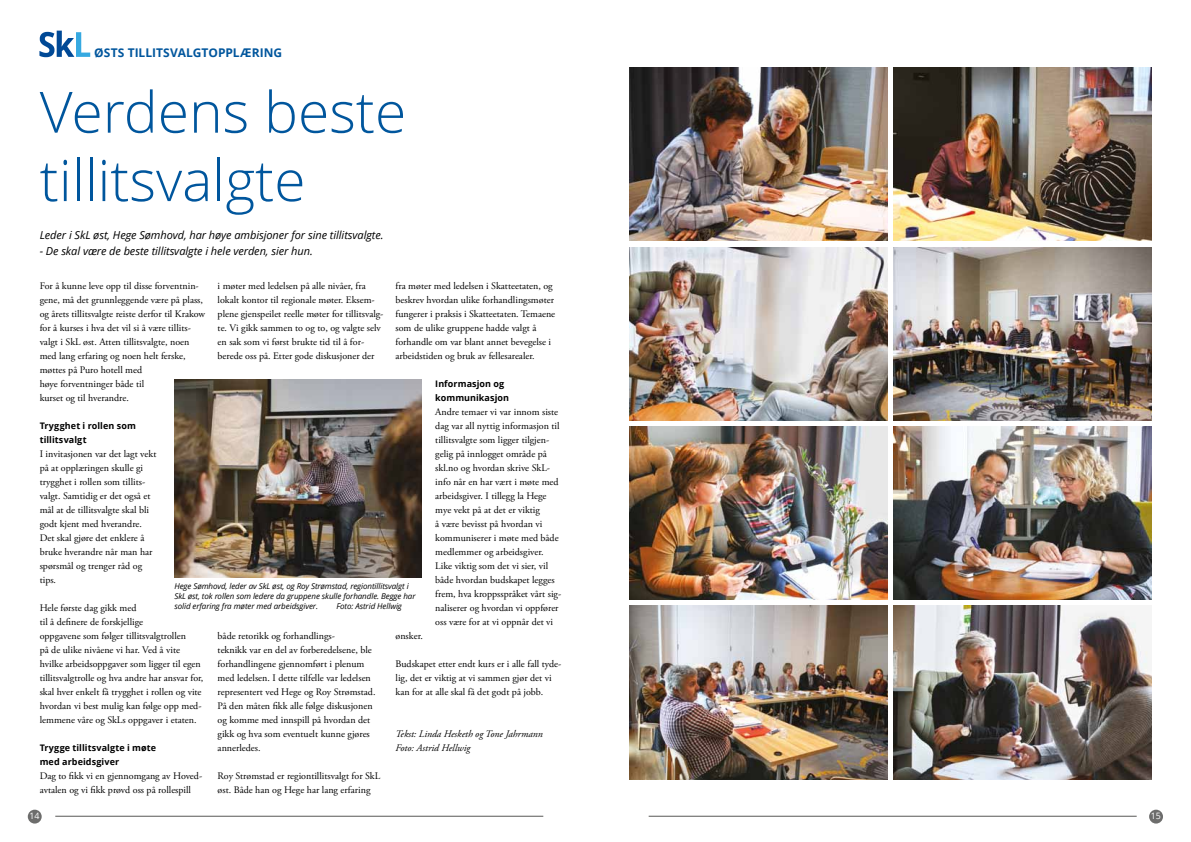
<style>
.page{position:relative;width:1191px;height:842px;background:#fff}
.page>*{position:absolute;margin:0;border:0;box-sizing:border-box;transform-origin:0 0}
.t1{font:300 57px/68.4px "Open Sans";color:#00569d}
.t2{font:700 12px "Open Sans";letter-spacing:-.005em;color:#00569d}
.t3{font:italic 11px "Open Sans";letter-spacing:-.005em;color:#000}
.t4{font:10px/14px "Adobe Garamond Pro";color:#000}
.t5{font:italic 10px/14px "Adobe Garamond Pro";color:#000}
.t6{font:700 9px/14px "Open Sans";letter-spacing:.01em;color:#000}
.t7{font:8.8px "Open Sans";color:#fff}
.t8{font:italic 8px/10px "Open Sans";letter-spacing:-.01em;color:#000}
</style>
<div class="page">
<hr style="left:55px;top:816px;width:488px;height:1px;background:#575756">
<hr style="left:648px;top:816px;width:488px;height:1px;background:#575756">
<div style="left:28px;top:810px;width:14px;height:13px;background:#6d6d6c;border-radius:50%"></div>
<div style="left:1149px;top:810px;width:14px;height:13px;background:#6d6d6c;border-radius:50%"></div>
<svg style="left:39px;top:31px;width:51px;height:26px"></svg>
<img style="left:174px;top:380px;width:247px;height:197px">
<img style="left:629px;top:67px;width:258px;height:173px">
<img style="left:893px;top:67px;width:258px;height:173px">
<img style="left:629px;top:247px;width:258px;height:174px">
<img style="left:893px;top:247px;width:258px;height:174px">
<img style="left:629px;top:426px;width:258px;height:173px">
<img style="left:893px;top:426px;width:258px;height:173px">
<img style="left:629px;top:605px;width:258px;height:174px">
<img style="left:893px;top:605px;width:258px;height:174px">
<p class="t2" style="left:94px;top:46px;width:18px">ØSTS</p>
<p class="t2" style="left:128px;top:46px;width:32px">TI LLITSVA</p>
<p class="t2" style="left:186px;top:46px;width:16px">LGTO</p>
<p class="t2" style="left:218px;top:46px;width:42px">PPLÆRING</p>
<h1 class="t1" style="left:40px;top:79px;width:368px">Verdens beste tillitsvalgte</h1>
<p class="t3" style="left:40px;top:228px;width:345px">Leder i SkL øst, Hege Sømhovd, har høye ambisjoner for sine tillitsvalgte.</p>
<p class="t3" style="left:40px;top:244px;width:275px">- De skal være de beste tillitsvalgte i hele verden, sier hun.</p>
<p class="t4" style="left:40px;top:279px;width:167px">For å kunne leve opp til disse forventnin&shy;gene, må det grunnleggende være på plass, og årets tillitsvalgte reiste derfor til Krakow for å kurses i hva det vil si å være tillits&shy;valgt i SkL øst. Atten tillitsvalgte, noen med lang erfaring og noen helt ferske, møttes på Puro hotell med<br>høye forventninger både til<br>kurset og til hverandre.</p>
<p class="t6" style="left:40px;top:419px;width:98px">Trygghet i rollen som tillitsvalgt</p>
<p class="t4" style="left:40px;top:447px;width:118px">I invitasjonen var det lagt vekt på at opplæringen skulle gi trygghet i rollen som tillits&shy;valgt. Samtidig er det også et mål at de tillitsvalgte skal bli godt kjent med hverandre.<br>Det skal gjøre det enklere å bruke hverandre når man har spørsmål og trenger råd og tips.</p>
<p class="t4" style="left:40px;top:601px;width:165px">Hele første dag gikk med<br>til å definere de forskjellige<br>oppgavene som følger tillitsvalgtrollen<br>på de ulike nivåene vi har. Ved å vite hvilke arbeidsoppgaver som ligger til egen tillitsvalgtrolle og hva andre har ansvar for, skal hver enkelt få trygghet i rollen og vite hvordan vi best mulig kan følge opp med&shy;lemmene våre og SkLs oppgaver i etaten.</p>
<p class="t6" style="left:40px;top:741px;width:118px">Trygge tillitsvalgte i møte med arbeidsgiver</p>
<p class="t4" style="left:40px;top:769px;width:164px">Dag to fikk vi en gjennomgang av Hoved&shy;avtalen og vi fikk prøvd oss på rollespill</p>
<p class="t4" style="left:218px;top:279px;width:167px">i møter med ledelsen på alle nivåer, fra lokalt kontor til regionale møter. Eksem&shy;plene gjenspeilet reelle møter for tillitsvalg&shy;te. Vi gikk sammen to og to, og valgte selv en sak som vi først brukte tid til å for&shy;berede oss på. Etter gode diskusjoner der</p>
<p class="t4" style="left:395px;top:279px;width:161px">fra møter med ledelsen i Skatteetaten, og beskrev hvordan ulike forhandlingsmøter fungerer i praksis i Skatteetaten. Temaene som de ulike gruppene hadde valgt å forhandle om var blant annet bevegelse i arbeidstiden og bruk av fellesarealer.</p>
<p class="t6" style="left:435px;top:377px;width:75px">I nformasjon og kommunikasjon</p>
<p class="t4" style="left:435px;top:405px;width:127px">Andre temaer vi var innom siste dag var all nyttig informasjon til tillitsvalgte som ligger tilgjen&shy;gelig på innlogget område på skl.no og hvordan skrive SkL&shy;info når en har vært i møte med arbeidsgiver. I tillegg la Hege mye vekt på at det er viktig<br>å være bevisst på hvordan vi kommuniserer i møte med både medlemmer og arbeidsgiver.<br>Like viktig som det vi sier, vil både hvordan budskapet legges frem, hva kroppsspråket vårt sig&shy;naliserer og hvordan vi oppfører oss være for at vi oppnår det vi</p>
<p class="t4" style="left:395px;top:629px;width:29px">ønsker.</p>
<p class="t4" style="left:395px;top:657px;width:167px">Budskapet etter endt kurs er i alle fall tyde&shy;lig, det er viktig at vi sammen gjør det vi kan for at alle skal få det godt på jobb.</p>
<p class="t5" style="left:395px;top:727px;width:149px">Tekst: Linda Hesketh og Tone Jahrmann<br>Foto: Astrid Hellwig</p>
<p class="t8" style="left:174px;top:581px;width:243px">Hege Sømhovd, leder av SkL øst, og Roy Strømstad, regiontillitsvalgt i<br>SkL øst, tok rollen som ledere da gruppene skulle forhandle. Begge har solid erfaring fra møter med arbeidsgiver.</p>
<p class="t8" style="left:336px;top:601px;width:67px">Foto: Astrid Hellwig</p>
<p class="t4" style="left:218px;top:629px;width:159px">både retorikk og forhandlings-<br>teknikk var en del av forberedelsene, ble forhandlingene gjennomført i plenum med ledelsen. I dette tilfelle var ledelsen representert ved Hege og Roy Strømstad.<br>På den måten fikk alle følge diskusjonen og komme med innspill på hvordan det gikk og hva som eventuelt kunne gjøres annerledes.</p>
<p class="t4" style="left:218px;top:769px;width:164px">Roy Strømstad er regiontillitsvalgt for SkL øst. Både han og Hege har lang erfaring</p>
<p class="t7" style="left:30px;top:811px;width:12px">14</p>
<p class="t7" style="left:1150px;top:811px;width:12px">15</p>
</div>
